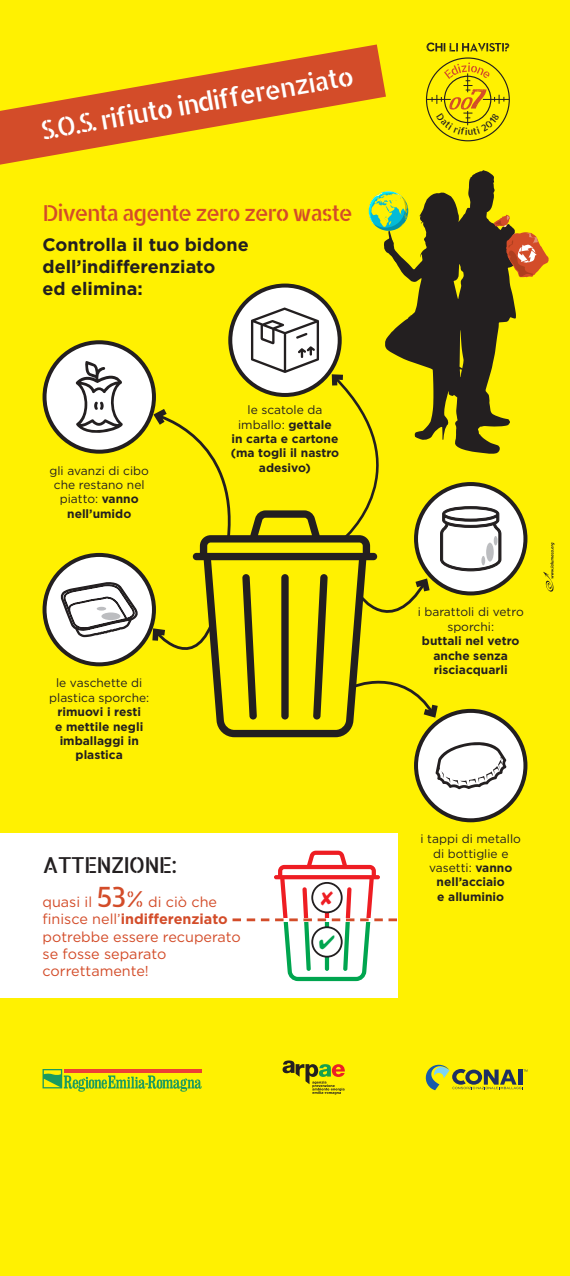
<style>
.page{position:relative;width:570px;height:1276px;background:#fff101}
.page>*{position:absolute;margin:0;border:0;box-sizing:border-box;transform-origin:0 0}
.Normale{font:28px "Allerta Stencil";color:#d34c29}
.t1{font:26px "Allerta Stencil";color:#fff}
.Titolo{font:22px "Allerta Stencil";letter-spacing:-.075em;color:#d34c29}
.Titolo-2{font:22px "Allerta Stencil";letter-spacing:-.05em;color:#231f20}
.Normale-2{font:700 18px/21.6px "Gotham";color:#231f20}
.Normale-3{font:14.4px/17.3px "Gotham";color:#d34c29}
.t2{font:700 12px/14.4px "Gotham";color:#231f20;text-align:center}
.t3{font:12px/14.4px "Gotham";color:#231f20;text-align:center}
.s1{font-weight:700}
.s2{font-weight:400}
.s3{font-size:22px}
</style>
<div class="page">
<svg style="left:282px;top:1060px;width:63px;height:34px"></svg>
<svg style="left:43px;top:1069px;width:159px;height:22px"></svg>
<svg style="left:426px;top:1064px;width:101px;height:26px"></svg>
<svg style="left:426px;top:58px;width:83px;height:83px"></svg>
<hr style="left:426px;top:99px;width:83px;height:1px;background:#231f20">
<svg style="left:426px;top:43px;width:83px;height:8px"></svg>
<svg style="left:543px;top:542px;width:11px;height:49px"></svg>
<svg style="left:0;top:44px;width:386px;height:121px"></svg>
<svg style="left:385px;top:170px;width:131px;height:284px;fill:#231f20"></svg>
<svg style="left:494px;top:215px;width:55px;height:62px"></svg>
<svg style="left:369px;top:191px;width:40px;height:71px"></svg>
<svg style="left:193px;top:510px;width:184px;height:227px"></svg>
<div style="left:281px;top:574px;width:8px;height:145px;background:#231f20;border-radius:4px"></div>
<svg style="left:242px;top:574px;width:15px;height:145px"></svg>
<svg style="left:313px;top:574px;width:15px;height:145px"></svg>
<div style="left:45px;top:342px;width:109px;height:110px;background:#fff;border-radius:50%"></div>
<svg style="left:76px;top:361px;width:47px;height:72px"></svg>
<div style="left:43px;top:340px;width:113px;height:114px;border:4px solid #231f20;border-radius:50%"></div>
<div style="left:230px;top:285px;width:110px;height:110px;background:#fff;border-radius:50%"></div>
<svg style="left:251px;top:307px;width:68px;height:66px"></svg>
<div style="left:228px;top:283px;width:114px;height:114px;border:4px solid #231f20;border-radius:50%"></div>
<div style="left:416px;top:711px;width:109px;height:109px;background:#fff;border-radius:50%"></div>
<svg style="left:435px;top:742px;width:71px;height:47px"></svg>
<div style="left:414px;top:709px;width:113px;height:113px;border:4px solid #231f20;border-radius:50%"></div>
<svg style="left:149px;top:621px;width:66px;height:53px"></svg>
<svg style="left:349px;top:665px;width:92px;height:56px"></svg>
<svg style="left:357px;top:575px;width:76px;height:64px"></svg>
<div style="left:45px;top:555px;width:109px;height:109px;background:#fff;border-radius:50%"></div>
<div style="left:43px;top:553px;width:113px;height:113px;border:4px solid #231f20;border-radius:50%"></div>
<svg style="left:60px;top:582px;width:78px;height:56px"></svg>
<div style="left:416px;top:484px;width:109px;height:109px;background:#fff;border-radius:50%"></div>
<div style="left:414px;top:482px;width:113px;height:113px;border:4px solid #231f20;border-radius:50%"></div>
<svg style="left:440px;top:506px;width:61px;height:65px"></svg>
<svg style="left:329px;top:371px;width:96px;height:170px"></svg>
<svg style="left:149px;top:404px;width:90px;height:138px"></svg>
<div style="left:0;top:833px;width:397px;height:165px;background:#fff"></div>
<svg style="left:432px;top:62px;width:72px;height:73px"></svg>
<svg style="left:232px;top:850px;width:165px;height:131px"></svg>
<p class="t1" style="left:38px;top:114px;width:319px;rotate:-10deg">O.S .S. rifiuto indifferenziato</p>
<p class="Titolo" style="left:43px;top:198px;width:312px">Diventa agente zero zero waste</p>
<p class="Normale-2" style="left:43px;top:234px;width:208px">Controlla il tuo bidone dell’indifferenziato<br>ed elimina:</p>
<p class="t3" style="left:49px;top:463px;width:101px">gli avanzi di cibo che restano nel piatto: <span class="s1">vanno nell’umido</span></p>
<p class="t2" style="left:49px;top:676px;width:102px"><span class="s2">le vaschette di plastica sporche: </span>rimuovi i resti<br>e mettile negli imballaggi in plastica</p>
<p class="t2" style="left:231px;top:403px;width:110px"><span class="s2">le scatole da imballo:</span> gettale<br>in carta e cartone (ma togli il nastro adesivo(</p>
<p class="Titolo-2" style="left:43px;top:850px;width:136px">ATTENZIONE:</p>
<p class="Normale-3" style="left:148px;top:893px;width:70px">di ciò che</p>
<p class="Normale" style="left:96px;top:878px;width:49px">53<span class="s3">%</span></p>
<p class="Normale-3" style="left:43px;top:893px;width:200px">quasi il<br>finisce nell’<span class="s1">indifferenziato </span>potrebbe essere recuperato se fosse separato correttamente!</p>
<p class="t2" style="left:418px;top:605px;width:108px"><span class="s2">i barattoli di vetro sporchi:<br></span>buttali nel vetro anche senza risciacquarli</p>
<p class="t3" style="left:420px;top:831px;width:102px">i tappi di metallo di bottiglie e vasetti: <span class="s1">vanno nell’acciaio<br>e alluminio</span></p>
</div>
